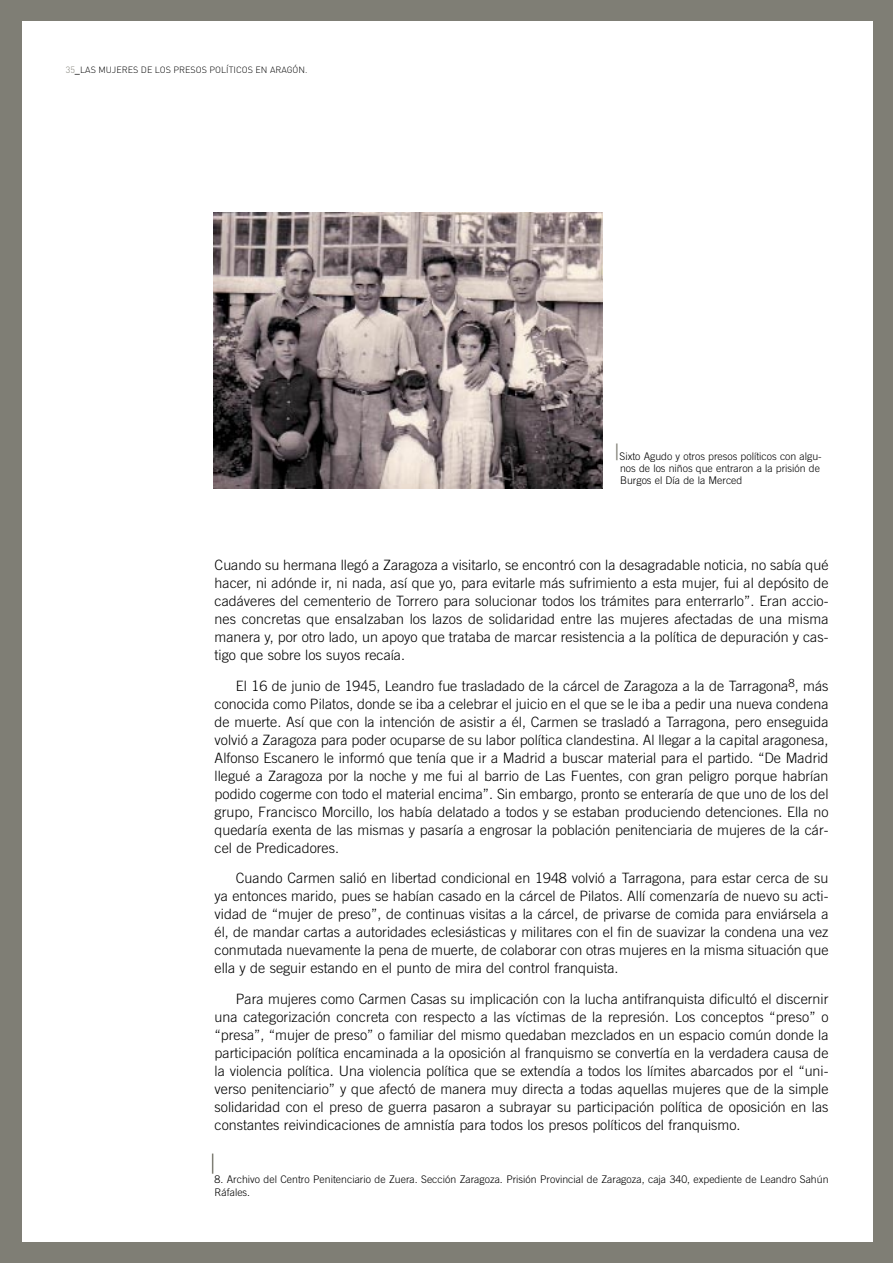
<style>
.page{position:relative;width:893px;height:1263px;background:#fff}
.page>*{position:absolute;margin:0;border:0;box-sizing:border-box;transform-origin:0 0}
.t1{font:300 14.25px/18px "Trade Gothic";color:#000;text-align:justify}
.t2{font:300 10.5px/12px "Trade Gothic";color:#000}
.t3{font:300 9px "DIN";color:#000}
.s1{color:#7f7e75}
.s2{font-weight:500}
.s3{font-size:22.5px;color:#7f7e75}
</style>
<div class="page">
<div style="left:1px;top:0;width:891px;height:1263px;background:#7f7e75"></div>
<div style="left:22px;top:21px;width:850px;height:1221px;background:#fff"></div>
<svg style="left:212px;top:1154px;width:1px;height:20px"></svg>
<img style="left:213px;top:213px;width:390px;height:275px">
<p class="t3" style="left:66px;top:66px;width:243px"><span class="s1">35</span><span class="s2">_</span>LAS MUJERES DE LOS PRESOS POLÍTICOS EN ARAGÓN.</p>
<p class="t2" style="left:620px;top:452px;width:203px;text-indent:-6px"><span class="s3">|</span>Sixto Agudo y otros presos políticos con algu&shy;nos de los niños que entraron a la prisión de<br>Burgos el Día de la Merced</p>
<p class="t1" style="left:215px;top:557px;width:615px">Cuando su hermana llegó a Zaragoza a visitarlo, se encontró con la desagradable noticia, no sabía qué hacer, ni adónde ir, ni nada, así que yo, para evitarle más sufrimiento a esta mujer, fui al depósito de cadáveres del cementerio de Torrero para solucionar todos los trámites para enterrarlo”. Eran accio&shy;nes concretas que ensalzaban los lazos de solidaridad entre las mujeres afectadas de una misma manera y, por otro lado, un apoyo que trataba de marcar resistencia a la política de depuración y cas&shy;tigo que sobre los suyos recaía.</p>
<p class="t1" style="left:215px;top:678px;width:615px;text-indent:21px">El 16 de junio de 1945, Leandro fue trasladado de la cárcel de Zaragoza a la de Tarragona<sup>8</sup>, más conocida como Pilatos, donde se iba a celebrar el juicio en el que se le iba a pedir una nueva condena de muerte. Así que con la intención de asistir a él, Carmen se trasladó a Tarragona, pero enseguida volvió a Zaragoza para poder ocuparse de su labor política clandestina. Al llegar a la capital aragonesa, Alfonso Escanero le informó que tenía que ir a Madrid a buscar material para el partido. “De Madrid llegué a Zaragoza por la noche y me fui al barrio de Las Fuentes, con gran peligro porque habrían podido cogerme con todo el material encima”. Sin embargo, pronto se enteraría de que uno de los del grupo, Francisco Morcillo, los había delatado a todos y se estaban produciendo detenciones. Ella no quedaría exenta de las mismas y pasaría a engrosar la población penitenciaria de mujeres de la cár&shy;cel de Predicadores.</p>
<p class="t1" style="left:215px;top:871px;width:615px;text-indent:21px">Cuando Carmen salió en libertad condicional en 1948 volvió a Tarragona, para estar cerca de su ya entonces marido, pues se habían casado en la cárcel de Pilatos. Allí comenzaría de nuevo su acti&shy;vidad de “mujer de preso”, de continuas visitas a la cárcel, de privarse de comida para enviársela a él, de mandar cartas a autoridades eclesiásticas y militares con el fin de suavizar la condena una vez conmutada nuevamente la pena de muerte, de colaborar con otras mujeres en la misma situación que ella y de seguir estando en el punto de mira del control franquista.</p>
<p class="t1" style="left:215px;top:991px;width:615px;text-indent:21px">Para mujeres como Carmen Casas su implicación con la lucha antifranquista dificultó el discernir una categorización concreta con respecto a las víctimas de la represión. Los conceptos “preso” o “presa”, “mujer de preso” o familiar del mismo quedaban mezclados en un espacio común donde la participación política encaminada a la oposición al franquismo se convertía en la verdadera causa de la violencia política. Una violencia política que se extendía a todos los límites abarcados por el “uni&shy;verso penitenciario” y que afectó de manera muy directa a todas aquellas mujeres que de la simple solidaridad con el preso de guerra pasaron a subrayar su participación política de oposición en las constantes reivindicaciones de amnistía para todos los presos políticos del franquismo.</p>
<p class="t2" style="left:215px;top:1174px;width:615px;line-height:12.6px">8. Archivo del Centro Penitenciario de Zuera. Sección Zaragoza. Prisión Provincial de Zaragoza, caja 340, expediente de Leandro Sahún<br>Ráfales.</p>
</div>
